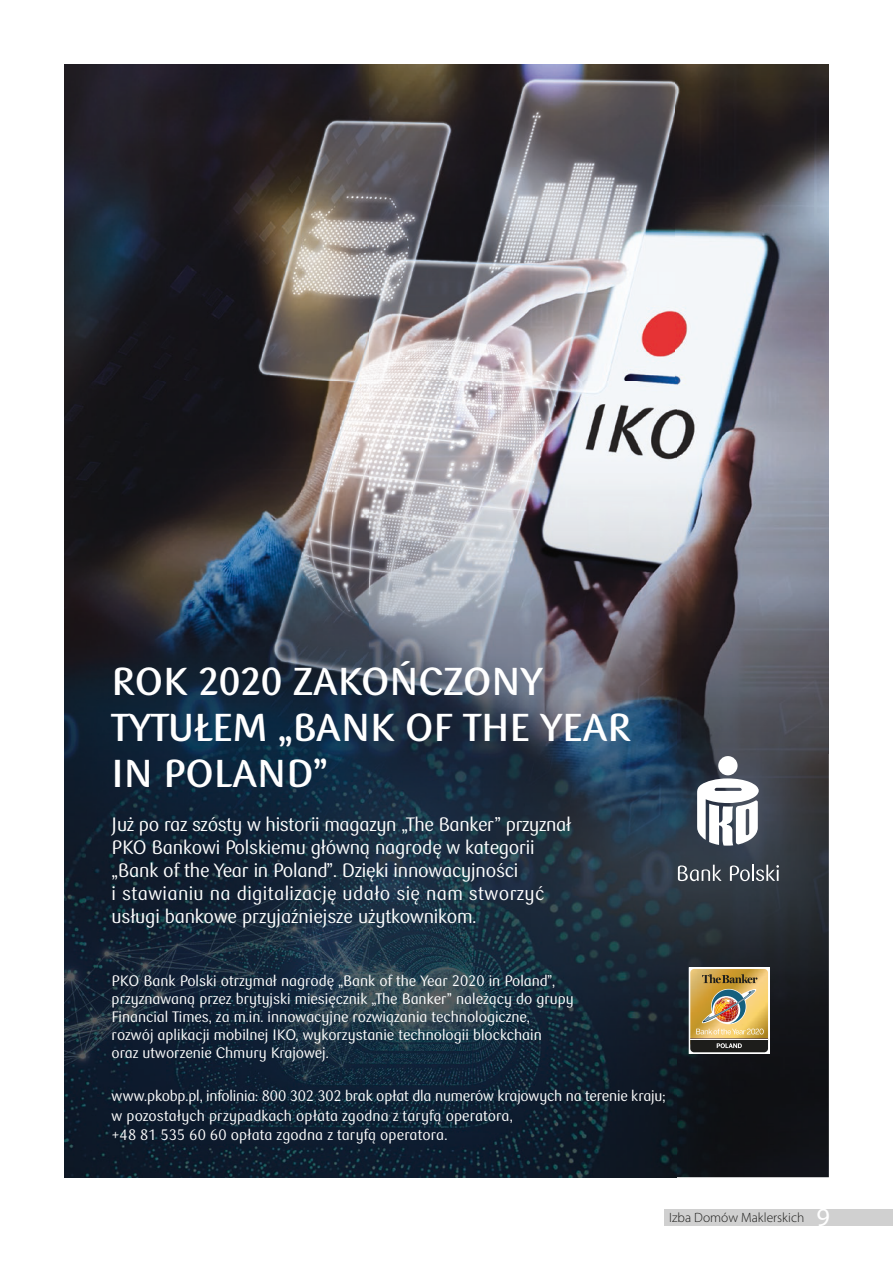
<style>
.page{position:relative;width:893px;height:1263px;background:#fff}
.page>*{position:absolute;margin:0;border:0;box-sizing:border-box;transform-origin:0 0}
.t1{font:700 38.4px/46.2px "PKO Bank Polski";color:#fff}
.t2{font:19.2px/23px "PKO Bank Polski";letter-spacing:-.01em;color:#fff}
.t3{font:15px/18px "PKO Bank Polski";color:#fff}
.t4{font:300 13.5px "Myriad Pro";color:#1d1d1b}
.s1{font-weight:400;font-size:26.25px;color:#fff}
</style>
<div class="page">
<img style="left:64px;top:64px;width:765px;height:1113px">
<svg style="left:678px;top:865px;width:44px;height:16px"></svg>
<svg style="left:729px;top:865px;width:50px;height:16px"></svg>
<div style="left:718px;top:756px;width:19px;height:19px;background:#fff;border-radius:50%"></div>
<svg style="left:697px;top:778px;width:62px;height:68px"></svg>
<svg style="left:689px;top:967px;width:81px;height:87px"></svg>
<img style="left:690px;top:969px;width:78px;height:5px">
<img style="left:690px;top:974px;width:78px;height:78px">
<div style="left:665px;top:1209px;width:228px;height:17px;background:#d0d0d0"></div>
<h1 class="t1" style="left:112px;top:659px;width:521px">ROK 2020 ZAKOŃCZONY<br>TYTUŁEM „BANK OF THE YEAR<br>IN POLAND”</h1>
<p class="t2" style="left:112px;top:813px;width:461px">Już po raz szósty w historii magazyn „The Banker” przyznał PKO Bankowi Polskiemu główną nagrodę w kategorii „Bank of the Year in Poland”. Dzięki innowacyjności<br>i stawianiu na digitalizację udało się nam stworzyć usługi bankowe przyjaźniejsze użytkownikom.</p>
<p class="t3" style="left:112px;top:972px;width:464px">PKO Bank Polski otrzymał nagrodę „Bank of the Year 2020 in Poland”, przyznawaną przez brytyjski miesięcznik „The Banker” należący do grupy Financial Times, za m.in. innowacyjne rozwiązania technologiczne, rozwój aplikacji mobilnej IKO, wykorzystanie technologii blockchain<br>oraz utworzenie Chmury Krajowej.</p>
<p class="t3" style="left:112px;top:1087px;width:555px;line-height:19.5px">www.pkobp.pl, infolinia: 800 302 302 brak opłat dla numerów krajowych na terenie kraju; w pozostałych przypadkach opłata zgodna z taryfą operatora,<br>+48 81 535 60 60 opłata zgodna z taryfą operatora.</p>
<p class="t4" style="left:669px;top:1210px;width:162px">Izba Domów Maklerskich <span class="s1">9</span></p>
</div>
